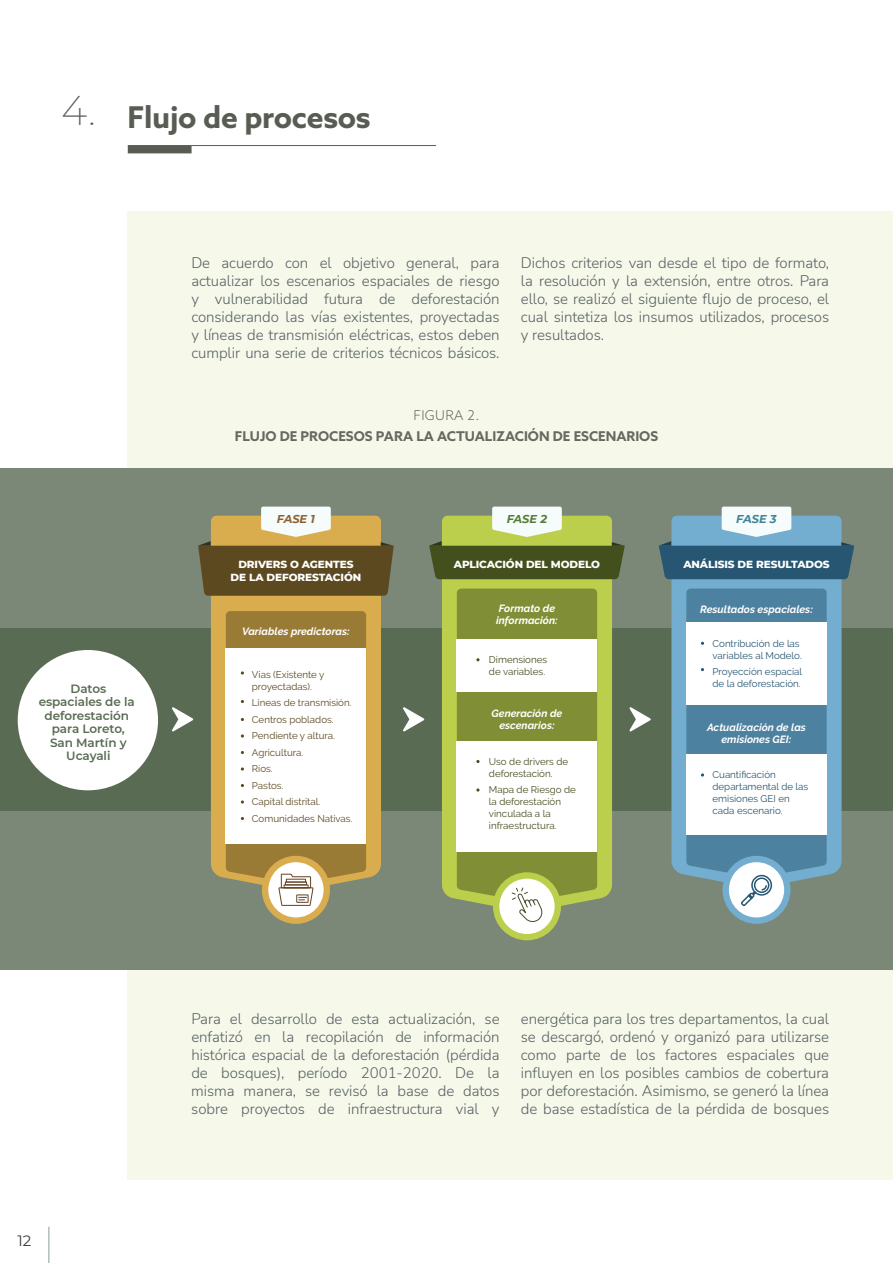
<style>
.page{position:relative;width:893px;height:1263px;background:#fff}
.page>*{position:absolute;margin:0;border:0;box-sizing:border-box;transform-origin:0 0}
.t1{font:200 40.5px "Montserrat";color:#585d54}
.t2{font:700 30px "Azo Sans";letter-spacing:-.01em;color:#585d54}
.t3{font:300 15px/18px "Nunito Sans";letter-spacing:-.005em;color:#555e62;text-align:justify}
.t4{font:15px "Montserrat";color:#3c3c3b}
.t5{font:700 13.5px "Azo Sans";color:#676961}
.t6{font:300 13.5px "Azo Sans";letter-spacing:.025em;color:#676961}
.t7{font:600 12px/13.5px "Montserrat";letter-spacing:-.005em;color:#596c53;text-align:center}
.t8{font:italic 700 11.4px "Montserrat";color:#8d612f}
.t9{font:italic 700 11.4px "Montserrat";color:#557c34}
.t10{font:italic 700 11.4px "Montserrat";color:#3f839a}
.t11{font:italic 700 10.5px/12px "Raleway";color:#fff;text-align:center}
.t12{font:800 10.5px "Montserrat";letter-spacing:-.01em;color:#fff}
.t13{font:9.75px/16.5px "Raleway";color:#5c4920}
.t14{font:9.75px/12px "Raleway";color:#275672}
.t15{font:9.75px/12px "Raleway";color:#444f1e}
</style>
<div class="page">
<div style="left:128px;top:212px;width:765px;height:968px;background:#f6f9ea"></div>
<div style="left:0;top:468px;width:893px;height:502px;background:#7b8777"></div>
<div style="left:0;top:628px;width:893px;height:183px;background:#596c53"></div>
<div style="left:211px;top:596px;width:170px;height:282px;background:#d9ad4d"></div>
<svg style="left:442px;top:579px;width:170px;height:320px;background:#bccf51"></svg>
<svg style="left:671px;top:579px;width:171px;height:309px;background:#73a7c3"></svg>
<svg style="left:659px;top:507px;width:195px;height:72px;background:#628a9d"></svg>
<div style="left:18px;top:650px;width:140px;height:140px;background:#fff;border-radius:50%"></div>
<svg style="left:686px;top:588px;width:141px;height:290px;background:#b5cbd8"></svg>
<div style="left:493px;top:872px;width:68px;height:68px;background:#bccf4c;border-radius:50%"></div>
<div style="left:499px;top:879px;width:56px;height:55px;background:#fff;border-radius:50%"></div>
<svg style="left:457px;top:588px;width:140px;height:335px;background:#c5cca2"></svg>
<div style="left:262px;top:856px;width:68px;height:68px;background:#d9ad4d;border-radius:50%"></div>
<svg style="left:226px;top:611px;width:140px;height:306px;background:#dfd8c5"></svg>
<div style="left:722px;top:856px;width:68px;height:68px;background:#73adcf;border-radius:50%"></div>
<div style="left:729px;top:862px;width:55px;height:55px;background:#fff;border-radius:50%"></div>
<div style="left:751px;top:875px;width:21px;height:21px;border:2px solid #275672;border-radius:50%"></div>
<div style="left:754px;top:877px;width:15px;height:16px;border:2px solid #275672;border-radius:50%"></div>
<svg style="left:741px;top:884px;width:27px;height:22px"></svg>
<svg style="left:429px;top:507px;width:196px;height:72px;background:#839054"></svg>
<svg style="left:198px;top:507px;width:196px;height:89px;background:#8b794c"></svg>
<svg style="left:629px;top:707px;width:22px;height:25px"></svg>
<svg style="left:403px;top:707px;width:21px;height:25px"></svg>
<svg style="left:172px;top:707px;width:21px;height:25px"></svg>
<hr style="left:49px;top:1227px;width:1px;height:36px;background:#8a9c98">
<hr style="left:128px;top:145px;width:308px;height:1px;background:#585d54">
<div style="left:128px;top:146px;width:64px;height:7px;background:#585d54"></div>
<h1 class="t1" style="left:61px;top:83px;width:36px">4.</h1>
<h2 class="t2" style="left:128px;top:98px;width:245px">Flujo de procesos</h2>
<p class="t3" style="left:191px;top:253px;width:310px">De acuerdo con el objetivo general, para actualizar los escenarios espaciales de riesgo y vulnerabilidad futura de deforestación considerando las vías existentes, proyectadas y líneas de transmisión eléctricas, estos deben cumplir una serie de criterios técnicos básicos.</p>
<p class="t3" style="left:521px;top:253px;width:310px">Dichos criterios van desde el tipo de formato, la resolución y la extensión, entre otros. Para ello, se realizó el siguiente flujo de proceso, el cual sintetiza los insumos utilizados, procesos y resultados.</p>
<p class="t6" style="left:414px;top:406px;width:67px">FIGURA 2.</p>
<p class="t5" style="left:235px;top:427px;width:425px">FLUJO DE PROCESOS PARA LA ACTUALIZACIÓN DE ESCENARIOS</p>
<p class="t8" style="left:277px;top:511px;width:40px">FASE 1</p>
<p class="t9" style="left:507px;top:511px;width:42px">FASE 2</p>
<p class="t10" style="left:736px;top:511px;width:42px">FASE 3</p>
<p class="t12" style="left:238px;top:556px;width:117px">DRIVERS O AGENTES</p>
<p class="t12" style="left:454px;top:556px;width:148px">APLICACIÓN DEL MODELO</p>
<p class="t12" style="left:683px;top:556px;width:148px">ANÁLISIS DE RESULTADOS</p>
<p class="t12" style="left:231px;top:570px;width:132px">DE LA DEFORESTACIÓN</p>
<p class="t11" style="left:242px;top:625px;width:109px">Variables predictoras:</p>
<p class="t11" style="left:496px;top:603px;width:63px;text-align:left">Formato de información:</p>
<p class="t11" style="left:700px;top:603px;width:114px">Resultados espaciales:</p>
<p class="t7" style="left:39px;top:681px;width:98px">Datos espaciales de la deforestación para Loreto,<br>San Martín y<br>Ucayali</p>
<p class="t15" style="left:489px;top:654px;width:60px">Dimensiones</p>
<p class="t13" style="left:252px;top:666px;width:74px">Vías (Existente y</p>
<p class="t15" style="left:489px;top:666px;width:58px">de variables.</p>
<p class="t13" style="left:252px;top:678px;width:102px">proyectadas).<br>Líneas de transmisión.<br>Centros poblados.<br>Pendiente y altura.<br>Agricultura.<br>Ríos.<br>Pastos.<br>Capital distrital.<br>Comunidades Nativas.</p>
<p class="t11" style="left:492px;top:707px;width:72px">Generación de escenarios:</p>
<p class="t15" style="left:489px;top:755px;width:81px">Uso de drivers de deforestación.</p>
<p class="t15" style="left:489px;top:784px;width:88px">Mapa de Riesgo de la deforestación vinculada a la infraestructura.</p>
<p class="t14" style="left:712px;top:637px;width:91px">Contribución de las variables al Modelo.</p>
<p class="t14" style="left:712px;top:666px;width:91px">Proyección espacial de la deforestación.</p>
<p class="t11" style="left:707px;top:721px;width:100px">Actualización de las emisiones GEI:</p>
<p class="t14" style="left:712px;top:769px;width:97px">Cuantificación departamental de las emisiones GEI en cada escenario.</p>
<p class="t4" style="left:17px;top:1230px;width:15px">12</p>
<p class="t3" style="left:191px;top:1009px;width:310px">Para el desarrollo de esta actualización, se enfatizó en la recopilación de información histórica espacial de la deforestación (pérdida de bosques), período 2001-2020. De la misma manera, se revisó la base de datos sobre proyectos de infraestructura vial y</p>
<p class="t3" style="left:521px;top:1009px;width:310px">energética para los tres departamentos, la cual se descargó, ordenó y organizó para utilizarse como parte de los factores espaciales que influyen en los posibles cambios de cobertura por deforestación. Asimismo, se generó la línea de base estadística de la pérdida de bosques</p>
</div>
